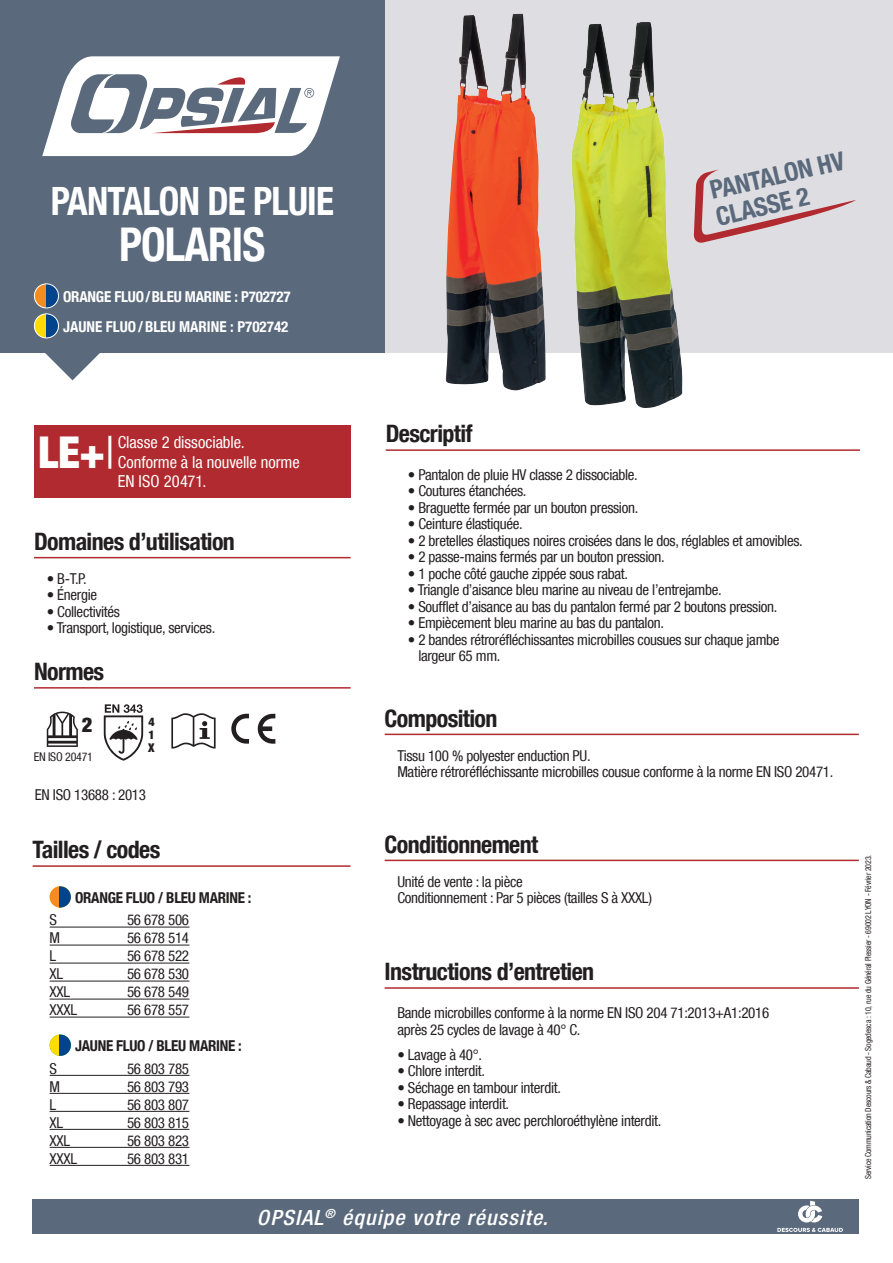
<style>
.page{position:relative;width:893px;height:1263px;background:#fff}
.page>*{position:absolute;margin:0;border:0;box-sizing:border-box;transform-origin:0 0}
.NOM_PRODUIT{font:700 condensed 46.5px "Helvetica Neue LT Com";letter-spacing:-.02em;color:#fff;scale:.95 1}
.PLUS_PRODUIT_TXT{font:900 condensed 43.8px "Helvetica Neue LT Com";color:#fff}
.NOM_PRODUIT-2{font:700 condensed 39px "Helvetica Neue LT Com";letter-spacing:-.02em;color:#fff;scale:.95 1}
.virgule{font:700 condensed 25.5px "Helvetica Neue LT Com";color:#5a697b}
.Titre_Noir{font:700 condensed 24px "Helvetica Neue LT Com";letter-spacing:-.025em;color:#231f20}
.t1{font:italic 500 condensed 21px "Helvetica Neue LT Com";letter-spacing:.05em;color:#fff;scale:1.05 1}
.texte_norme{font:900 condensed 20.55px "Helvetica Neue LT Com";color:#231f20}
.PLUS_PRODUIT_TXT-2{font:condensed 16.5px/19.5px "Helvetica Neue LT Com";color:#fff}
.Texte{font:condensed 15px/16.5px "Helvetica Neue LT Com";letter-spacing:-.02em;color:#231f20}
.tableau{font:condensed 15px "Helvetica Neue LT Com";letter-spacing:-.02em;color:#231f20}
.t2{font:700 condensed 15px/30px "Helvetica Neue LT Com";letter-spacing:-.015em;color:#fff}
.tableau-2{font:700 condensed 15px "Helvetica Neue LT Com";letter-spacing:-.02em;color:#231f20}
.Texte-2{font:condensed 12px "Helvetica Neue LT Com";letter-spacing:-.02em;color:#231f20}
.texte_norme-2{font:900 condensed 12px "Helvetica Neue LT Com";color:#231f20}
.t3{font:condensed 8.25px "Helvetica Neue LT Com";letter-spacing:-.02em;color:#231f20;scale:.96 1}
.s1{font-weight:400}
</style>
<div class="page">
<div style="left:385px;top:0;width:508px;height:353px;background:#dedee2"></div>
<div style="left:0;top:0;width:385px;height:353px;background:#5a697b"></div>
<div style="left:33px;top:1199px;width:826px;height:34px;background:#5a697b"></div>
<svg style="left:45px;top:329px;width:55px;height:51px"></svg>
<svg style="left:42px;top:56px;width:298px;height:100px"></svg>
<svg style="left:777px;top:1228px;width:66px;height:4px"></svg>
<svg style="left:798px;top:1201px;width:24px;height:21px"></svg>
<hr style="left:386px;top:449px;width:474px;height:2px;background:#b02a2f">
<hr style="left:50px;top:927px;width:139px;height:1px;background:#231f20">
<hr style="left:50px;top:945px;width:139px;height:1px;background:#231f20">
<hr style="left:50px;top:963px;width:139px;height:1px;background:#231f20">
<hr style="left:50px;top:981px;width:139px;height:1px;background:#231f20">
<hr style="left:50px;top:999px;width:139px;height:1px;background:#231f20">
<hr style="left:50px;top:1017px;width:139px;height:1px;background:#231f20">
<hr style="left:50px;top:1075px;width:139px;height:1px;background:#231f20">
<hr style="left:50px;top:1093px;width:139px;height:1px;background:#231f20">
<hr style="left:50px;top:1111px;width:139px;height:1px;background:#231f20">
<hr style="left:50px;top:1129px;width:139px;height:1px;background:#231f20">
<hr style="left:50px;top:1147px;width:139px;height:1px;background:#231f20">
<hr style="left:50px;top:1165px;width:139px;height:1px;background:#231f20">
<svg style="left:50px;top:886px;width:10px;height:21px"></svg>
<svg style="left:60px;top:886px;width:11px;height:21px"></svg>
<svg style="left:50px;top:1034px;width:10px;height:22px"></svg>
<svg style="left:60px;top:1034px;width:11px;height:22px"></svg>
<hr style="left:385px;top:860px;width:474px;height:1px;background:#b02a2f">
<hr style="left:385px;top:734px;width:474px;height:1px;background:#b02a2f">
<hr style="left:34px;top:557px;width:317px;height:1px;background:#b02a2f">
<hr style="left:34px;top:687px;width:317px;height:2px;background:#b02a2f">
<hr style="left:385px;top:987px;width:474px;height:2px;background:#b02a2f">
<svg style="left:694px;top:169px;width:162px;height:75px;background:#d8c9cd"></svg>
<hr style="left:33px;top:865px;width:317px;height:2px;background:#b02a2f">
<svg style="left:34px;top:284px;width:12px;height:24px"></svg>
<svg style="left:46px;top:284px;width:12px;height:24px"></svg>
<div style="left:34px;top:283px;width:25px;height:25px;border:1px solid #fff;border-radius:50%"></div>
<svg style="left:34px;top:314px;width:12px;height:24px"></svg>
<svg style="left:46px;top:314px;width:12px;height:24px"></svg>
<div style="left:34px;top:313px;width:25px;height:25px;border:1px solid #fff;border-radius:50%"></div>
<div style="left:34px;top:425px;width:317px;height:73px;background:#b02a2f"></div>
<svg style="left:47px;top:712px;width:31px;height:35px"></svg>
<svg style="left:104px;top:704px;width:39px;height:57px"></svg>
<svg style="left:171px;top:713px;width:45px;height:36px"></svg>
<svg style="left:231px;top:714px;width:18px;height:30px"></svg>
<svg style="left:258px;top:714px;width:17px;height:30px"></svg>
<img style="left:446px;top:14px;width:100px;height:376px">
<img style="left:571px;top:22px;width:112px;height:386px">
<p class="NOM_PRODUIT-2" style="left:51px;top:177px;width:300px">PANTALON DE PLUIE</p>
<p class="NOM_PRODUIT" style="left:119px;top:217px;width:155px">POLARIS</p>
<p class="t2" style="left:63px;top:282px;width:229px">ORANGE FLUO/BLEU MARINE : P702727<br>JAUNE FLUO/BLEU MARINE : P702742</p>
<p class="virgule" style="left:707px;top:176px;width:139px;rotate:-13deg">PANTALON HV</p>
<p class="virgule" style="left:713px;top:202px;width:96px;rotate:-13deg">CLASSE 2</p>
<p class="PLUS_PRODUIT_TXT" style="left:38px;top:426px;width:78px">LE+<span class="s1">|</span></p>
<p class="PLUS_PRODUIT_TXT-2" style="left:118px;top:432px;width:184px">Classe 2 dissociable.<br>Conforme à la nouvelle norme<br>EN ISO 20471.</p>
<p class="Titre_Noir" style="left:34px;top:527px;width:202px">Domaines d’utilisation</p>
<p class="Texte" style="left:47px;top:570px;width:42px">• B-T.P.</p>
<p class="Texte" style="left:47px;top:587px;width:52px">• Énergie</p>
<p class="Texte" style="left:47px;top:603px;width:75px">• Collectivités</p>
<p class="Texte" style="left:47px;top:620px;width:170px">• Transport, logistique, services.</p>
<p class="Titre_Noir" style="left:34px;top:657px;width:72px">Normes</p>
<p class="texte_norme" style="left:82px;top:712px;width:12px">2</p>
<p class="Texte-2" style="left:34px;top:749px;width:61px">EN ISO 20471</p>
<p class="texte_norme-2" style="left:148px;top:714px;width:8px">4</p>
<p class="texte_norme-2" style="left:148px;top:727px;width:8px">1</p>
<p class="texte_norme-2" style="left:148px;top:740px;width:8px">X</p>
<p class="Texte" style="left:35px;top:786px;width:113px">EN ISO 13688 : 2013</p>
<p class="Titre_Noir" style="left:33px;top:835px;width:129px">Tailles / codes</p>
<p class="tableau-2" style="left:75px;top:889px;width:178px">ORANGE FLUO / BLEU MARINE :</p>
<p class="tableau" style="left:50px;top:911px;width:9px">S</p>
<p class="tableau" style="left:127px;top:911px;width:64px">56 678 506</p>
<p class="tableau" style="left:50px;top:929px;width:12px">M</p>
<p class="tableau" style="left:127px;top:929px;width:64px">56 678 514</p>
<p class="tableau" style="left:50px;top:947px;width:8px">L</p>
<p class="tableau" style="left:127px;top:947px;width:64px">56 678 522</p>
<p class="tableau" style="left:50px;top:965px;width:15px">XL</p>
<p class="tableau" style="left:127px;top:965px;width:64px">56 678 530</p>
<p class="tableau" style="left:50px;top:983px;width:22px">XXL</p>
<p class="tableau" style="left:127px;top:983px;width:64px">56 678 549</p>
<p class="tableau" style="left:50px;top:1001px;width:29px">XXXL</p>
<p class="tableau" style="left:127px;top:1001px;width:64px">56 678 557</p>
<p class="tableau-2" style="left:75px;top:1037px;width:168px">JAUNE FLUO / BLEU MARINE :</p>
<p class="tableau" style="left:50px;top:1059px;width:9px">S</p>
<p class="tableau" style="left:127px;top:1059px;width:64px">56 803 785</p>
<p class="tableau" style="left:50px;top:1077px;width:12px">M</p>
<p class="tableau" style="left:127px;top:1077px;width:64px">56 803 793</p>
<p class="tableau" style="left:50px;top:1095px;width:8px">L</p>
<p class="tableau" style="left:127px;top:1095px;width:64px">56 803 807</p>
<p class="tableau" style="left:50px;top:1113px;width:15px">XL</p>
<p class="tableau" style="left:127px;top:1113px;width:64px">56 803 815</p>
<p class="tableau" style="left:50px;top:1131px;width:22px">XXL</p>
<p class="tableau" style="left:127px;top:1131px;width:64px">56 803 823</p>
<p class="tableau" style="left:50px;top:1149px;width:29px">XXXL</p>
<p class="tableau" style="left:127px;top:1149px;width:64px">56 803 831</p>
<p class="Titre_Noir" style="left:386px;top:419px;width:88px">Descriptif</p>
<p class="Texte" style="left:408px;top:466px;width:231px">• Pantalon de pluie HV classe 2 dissociable.</p>
<p class="Texte" style="left:408px;top:482px;width:120px">• Coutures étanchées.</p>
<p class="Texte" style="left:408px;top:499px;width:232px">• Braguette fermée par un bouton pression.</p>
<p class="Texte" style="left:408px;top:515px;width:117px">• Ceinture élastiquée.</p>
<p class="Texte" style="left:408px;top:532px;width:396px">• 2 bretelles élastiques noires croisées dans le dos, réglables et amovibles.</p>
<p class="Texte" style="left:408px;top:548px;width:258px">• 2 passe-mains fermés par un bouton pression.</p>
<p class="Texte" style="left:408px;top:565px;width:222px">• 1 poche côté gauche zippée sous rabat.</p>
<p class="Texte" style="left:408px;top:581px;width:315px">• Triangle d’aisance bleu marine au niveau de l’entrejambe.</p>
<p class="Texte" style="left:408px;top:598px;width:371px">• Soufflet d’aisance au bas du pantalon fermé par 2 boutons pression.</p>
<p class="Texte" style="left:408px;top:614px;width:258px">• Empiècement bleu marine au bas du pantalon.</p>
<p class="Texte" style="left:418px;top:631px;width:363px;text-indent:-10px">• 2 bandes rétroréfléchissantes microbilles cousues sur chaque jambe largeur 65 mm.</p>
<p class="Titre_Noir" style="left:385px;top:704px;width:114px">Composition</p>
<p class="Texte" style="left:397px;top:747px;width:195px">Tissu 100 % polyester enduction PU.</p>
<p class="Texte" style="left:397px;top:763px;width:438px">Matière rétroréfléchissante microbilles cousue conforme à la norme EN ISO 20471.</p>
<p class="Titre_Noir" style="left:385px;top:830px;width:155px">Conditionnement</p>
<p class="Texte" style="left:397px;top:873px;width:127px">Unité de vente : la pièce</p>
<p class="Texte" style="left:397px;top:889px;width:256px">Conditionnement : Par 5 pièces (tailles S à XXXL)</p>
<p class="Titre_Noir" style="left:385px;top:957px;width:211px">Instructions d’entretien</p>
<p class="Texte" style="left:397px;top:1005px;width:373px">Bande microbilles conforme à la norme EN ISO 204 71:2013+A1:2016</p>
<p class="Texte" style="left:397px;top:1021px;width:185px">après 25 cycles de lavage à 40° C.</p>
<p class="Texte" style="left:397px;top:1046px;width:86px">• Lavage à 40°.</p>
<p class="Texte" style="left:397px;top:1063px;width:89px">• Chlore interdit.</p>
<p class="Texte" style="left:397px;top:1079px;width:165px">• Séchage en tambour interdit.</p>
<p class="Texte" style="left:397px;top:1096px;width:113px">• Repassage interdit.</p>
<p class="Texte" style="left:397px;top:1112px;width:265px">• Nettoyage à sec avec perchloroéthylène interdit.</p>
<h3 class="t1" style="left:257px;top:1205px;width:279px">OPSIAL<sup>®</sup> équipe votre réussite.</h3>
<p class="t3" style="left:863px;top:1179px;width:339px;rotate:-90deg">Service Communication Descours &amp; Cabaud - Sogedesca : 10, rue du Général Plessier - 69002 LYON - Février 2023.</p>
</div>
